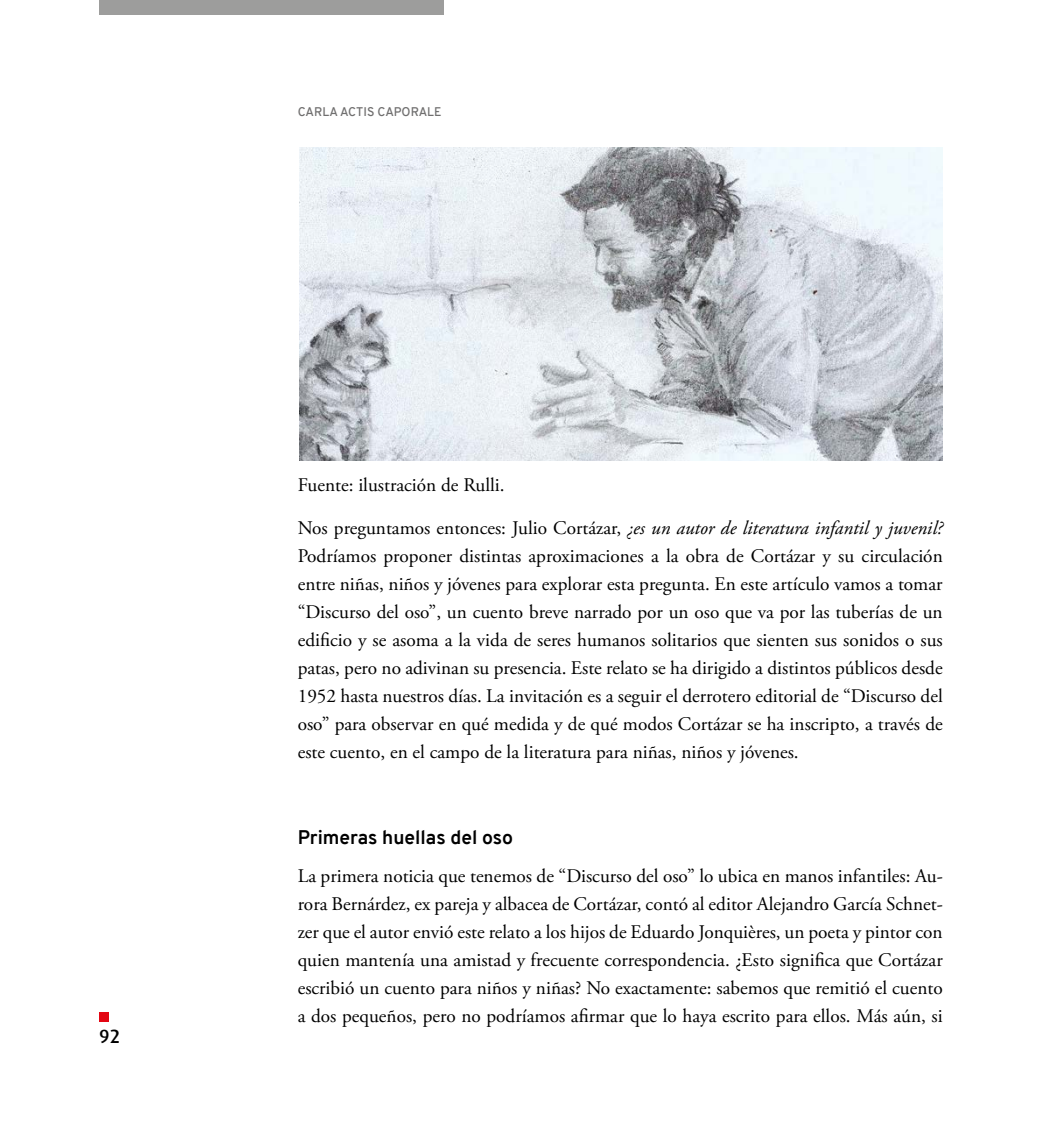
<style>
.page{position:relative;width:1042px;height:1141px;background:#fff}
.page>*{position:absolute;margin:0;border:0;box-sizing:border-box;transform-origin:0 0}
.t1{font:19.25px/28px "Adobe Garamond Pro";color:#000;text-align:justify}
.t2{font:700 19.25px "Overpass";color:#000}
.t3{font:500 19.25px "Dax";color:#000}
.t4{font:600 12.25px "Overpass";letter-spacing:.005em;color:#706f6f}
.s1{font-style:italic}
</style>
<div class="page">
<div style="left:99px;top:0;width:345px;height:15px;background:#9d9d9c"></div>
<div style="left:99px;top:1012px;width:10px;height:10px;background:#e30613"></div>
<img style="left:299px;top:147px;width:644px;height:313px">
<p class="t3" style="left:99px;top:1025px;width:23px">92</p>
<p class="t4" style="left:298px;top:103px;width:145px">CARLA ACTIS CAPORALE</p>
<p class="t1" style="left:298px;top:472px;width:208px">Fuente: ilustración de Rulli.</p>
<p class="t1" style="left:298px;top:514px;width:646px">Nos preguntamos entonces: Julio Cortázar, <span class="s1">¿es un autor de literatura infantil y juvenil?<br></span>Podríamos proponer distintas aproximaciones a la obra de Cortázar y su circulación entre niñas, niños y jóvenes para explorar esta pregunta. En este artículo vamos a tomar “Discurso del oso”, un cuento breve narrado por un oso que va por las tuberías de un edificio y se asoma a la vida de seres humanos solitarios que sienten sus sonidos o sus patas, pero no adivinan su presencia. Este relato se ha dirigido a distintos públicos desde 1952 hasta nuestros días. La invitación es a seguir el derrotero editorial de “Discurso del oso” para observar en qué medida y de qué modos Cortázar se ha inscripto, a través de este cuento, en el campo de la literatura para niñas, niños y jóvenes.</p>
<p class="t2" style="left:298px;top:823px;width:217px">Primeras huellas del oso</p>
<p class="t1" style="left:298px;top:862px;width:646px">La primera noticia que tenemos de “Discurso del oso” lo ubica en manos infantiles: Au&shy;rora Bernárdez, ex pareja y albacea de Cortázar, contó al editor Alejandro García Schnet&shy;zer que el autor envió este relato a los hijos de Eduardo Jonquières, un poeta y pintor con quien mantenía una amistad y frecuente correspondencia. ¿Esto significa que Cortázar escribió un cuento para niños y niñas? No exactamente: sabemos que remitió el cuento a dos pequeños, pero no podríamos afirmar que lo haya escrito para ellos. Más aún, si</p>
</div>
